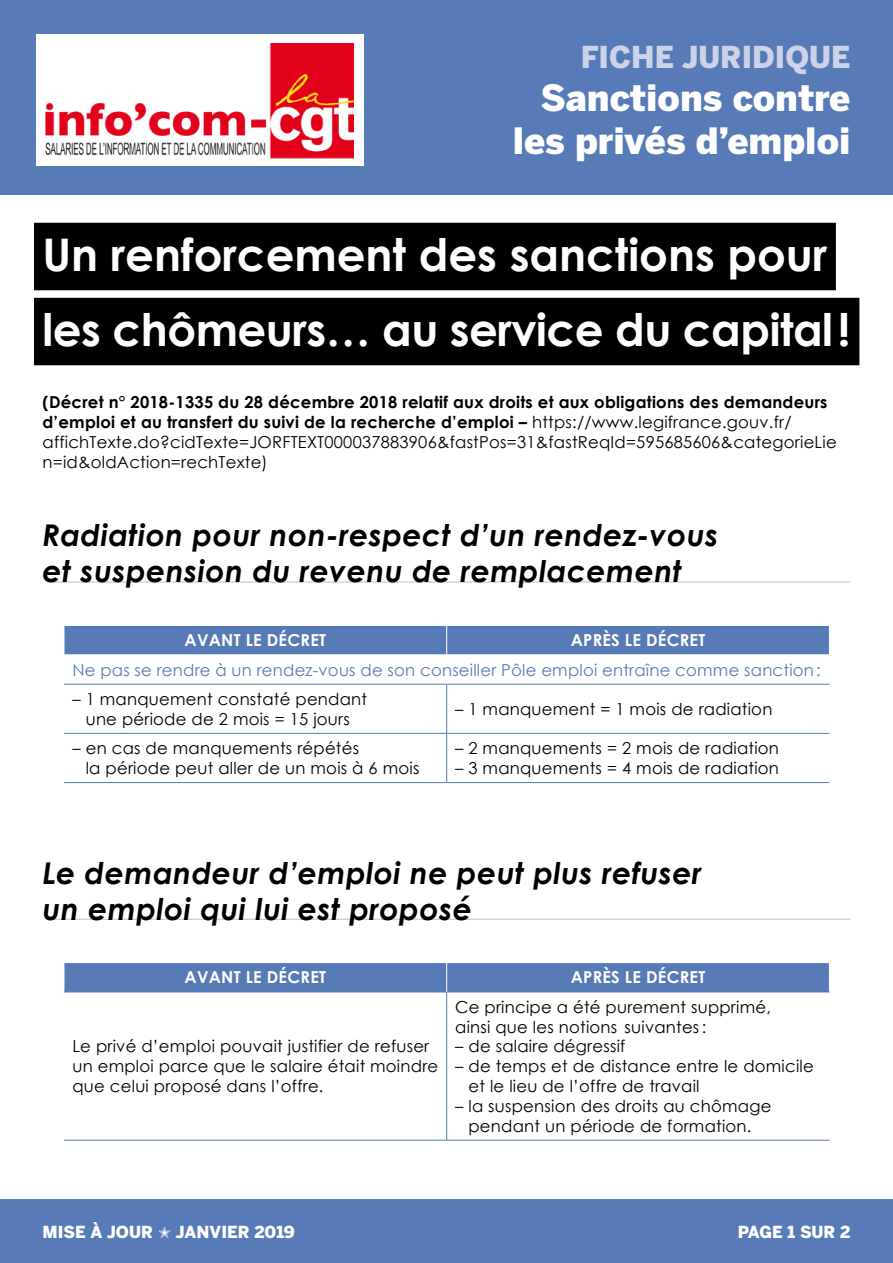
<style>
.page{position:relative;width:893px;height:1263px;background:#fff}
.page>*{position:absolute;margin:0;border:0;box-sizing:border-box;transform-origin:0 0}
._0_Gros_titre{font:700 45px "Century Gothic";color:#fff}
.t1{font:900 36px/43.2px "Benton Sans";color:#fff;text-align:right}
._1_Titre{font:italic 700 30px "Century Gothic";letter-spacing:.015em;color:#000}
.t2{font:900 30px "Benton Sans";color:#ccd2e8}
._3_Texte{font:16.5px/19.8px "Century Gothic";letter-spacing:.015em;color:#000}
._3_Texte-2{font:16.5px "Century Gothic";letter-spacing:.015em;color:#577bb7}
._3_Texte-3{font:700 16.5px "Century Gothic";letter-spacing:.015em;color:#fff}
.t3{font:900 16.5px "Benton Sans";color:#fff}
.s1{font-weight:700}
</style>
<div class="page">
<div style="left:0;top:0;width:893px;height:195px;background:#577bb7"></div>
<div style="left:0;top:1199px;width:893px;height:64px;background:#577bb7"></div>
<div style="left:36px;top:34px;width:328px;height:132px;background:#fff"></div>
<img style="left:45px;top:43px;width:309px;height:116px">
<div style="left:34px;top:223px;width:802px;height:67px;background:#000"></div>
<div style="left:34px;top:298px;width:825px;height:67px;background:#000"></div>
<hr style="left:51px;top:582px;width:799px;height:1px;background:#c0c0c0">
<hr style="left:51px;top:919px;width:799px;height:1px;background:#c0c0c0">
<hr style="left:446px;top:684px;width:1px;height:49px;background:#577bb7">
<hr style="left:446px;top:733px;width:1px;height:49px;background:#577bb7">
<hr style="left:64px;top:684px;width:383px;height:1px;background:#577bb7">
<hr style="left:447px;top:684px;width:382px;height:1px;background:#577bb7">
<hr style="left:64px;top:733px;width:383px;height:1px;background:#577bb7">
<hr style="left:447px;top:733px;width:382px;height:1px;background:#577bb7">
<hr style="left:64px;top:782px;width:383px;height:1px;background:#577bb7">
<hr style="left:447px;top:782px;width:382px;height:1px;background:#577bb7">
<svg style="left:64px;top:625px;width:766px;height:30px;background:#6182bb"></svg>
<hr style="left:446px;top:992px;width:1px;height:148px;background:#577bb7">
<hr style="left:64px;top:992px;width:383px;height:1px;background:#577bb7">
<hr style="left:447px;top:992px;width:383px;height:1px;background:#577bb7">
<hr style="left:64px;top:1140px;width:383px;height:1px;background:#577bb7">
<hr style="left:447px;top:1140px;width:382px;height:1px;background:#577bb7">
<svg style="left:64px;top:962px;width:766px;height:30px;background:#5d80b9"></svg>
<h3 class="t2" style="left:581px;top:39px;width:271px">FICHE JURIDIQUE</h3>
<h2 class="t1" style="left:513px;top:76px;width:339px">Sanctions contre les privés d’emploi</h2>
<p class="_0_Gros_titre" style="left:43px;top:221px;width:786px">Un renforcement des sanctions pour</p>
<p class="_0_Gros_titre" style="left:43px;top:296px;width:809px">les chômeurs… au service du capital!</p>
<p class="_3_Texte" style="left:43px;top:392px;width:796px"><span class="s1">(Décret n° 2018-1335 du 28 décembre 2018 relatif aux droits et aux obligations des demandeurs d’emploi et au transfert du suivi de la recherche d’emploi –</span> https://www.legifrance.gouv.fr/ affichTexte.do?cidTexte=JORFTEXT000037883906&amp;fastPos=31&amp;fastReqId=595685606&amp;categorieLie n=id&amp;oldAction=rechTexte)</p>
<p class="_1_Titre" style="left:43px;top:513px;width:677px">Radiation pour non-respect d’un rendez-vous</p>
<p class="_1_Titre" style="left:43px;top:549px;width:641px">et suspension du revenu de remplacement</p>
<p class="_3_Texte-3" style="left:185px;top:628px;width:143px">AVANT LE DÉCRET</p>
<p class="_3_Texte-3" style="left:571px;top:628px;width:136px">APRÈS LE DÉCRET</p>
<p class="_3_Texte-2" style="left:72px;top:658px;width:750px">Ne pas se rendre à un rendez-vous de son conseiller Pôle emploi entraîne comme sanction:</p>
<p class="_3_Texte" style="left:72px;top:689px;width:296px;text-align:center">– 1 manquement constaté pendant une période de 2 mois = 15 jours</p>
<p class="_3_Texte" style="left:455px;top:699px;width:319px">– 1 manquement = 1 mois de radiation</p>
<p class="_3_Texte" style="left:86px;top:738px;width:335px;text-indent:-13px">– en cas de manquements répétés<br>la période peut aller de un mois à 6 mois</p>
<p class="_3_Texte" style="left:455px;top:738px;width:325px">– 2 manquements = 2 mois de radiation</p>
<p class="_3_Texte" style="left:455px;top:758px;width:325px">– 3 manquements = 4 mois de radiation</p>
<p class="_1_Titre" style="left:43px;top:850px;width:661px">Le demandeur d’emploi ne peut plus refuser</p>
<p class="_1_Titre" style="left:43px;top:886px;width:431px">un emploi qui lui est proposé</p>
<p class="_3_Texte-3" style="left:185px;top:965px;width:143px">AVANT LE DÉCRET</p>
<p class="_3_Texte-3" style="left:571px;top:965px;width:136px">APRÈS LE DÉCRET</p>
<p class="_3_Texte" style="left:72px;top:1036px;width:367px">Le privé d’emploi pouvait justifier de refuser un emploi parce que le salaire était moindre que celui proposé dans l’offre.</p>
<p class="_3_Texte" style="left:455px;top:997px;width:317px">Ce principe a été purement supprimé, ainsi que les notions suivantes:</p>
<p class="_3_Texte" style="left:455px;top:1036px;width:172px">– de salaire dégressif</p>
<p class="_3_Texte" style="left:468px;top:1056px;width:347px;text-indent:-13px">– de temps et de distance entre le domicile et le lieu de l’offre de travail</p>
<p class="_3_Texte" style="left:455px;top:1096px;width:318px;text-align:center">– la suspension des droits au chômage pendant un période de formation.</p>
<p class="t3" style="left:43px;top:1222px;width:112px">MISE À JOUR</p>
<p class="t3" style="left:176px;top:1222px;width:121px">JANVIER 2019</p>
<p class="t3" style="left:738px;top:1222px;width:114px">PAGE 1 SUR 2</p>
</div>
